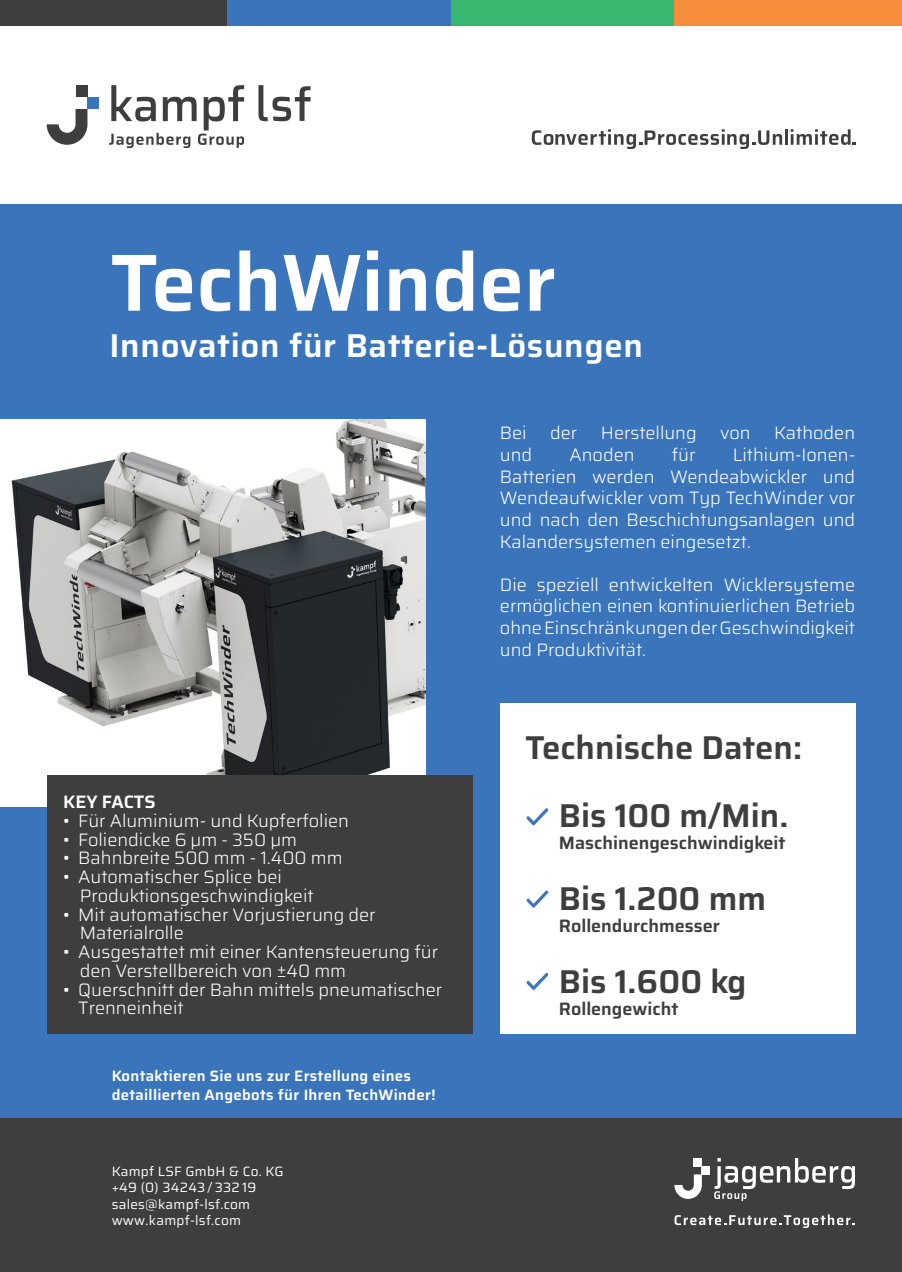
<style>
.page{position:relative;width:902px;height:1272px;background:#fff}
.page>*{position:absolute;margin:0;border:0;box-sizing:border-box;transform-origin:0 0}
.t1{font:600 81px "Saira";color:#fff}
.t2{font:600 33px "Saira";color:#3e3e3f}
.t3{font:600 33px "Saira";letter-spacing:.02em;color:#fff}
.t4{font:300 18px/21.6px "Saira";color:#fff;text-align:justify}
.t5{font:600 18px "Saira";color:#3e3e3f}
.t6{font:600 18px "Saira";color:#fff}
.t7{font:600 15px/19.5px "Saira";letter-spacing:.02em;color:#fff}
.t8{font:13.5px/16.5px "Saira";letter-spacing:.02em;color:#fff}
</style>
<div class="page">
<div style="left:0;top:204px;width:901px;height:925px;background:#3a74ba"></div>
<div style="left:0;top:0;width:227px;height:26px;background:#3e3e3f"></div>
<div style="left:227px;top:0;width:224px;height:26px;background:#3a74ba"></div>
<div style="left:451px;top:0;width:223px;height:26px;background:#38b770"></div>
<div style="left:674px;top:0;width:227px;height:26px;background:#f68d38"></div>
<svg style="left:258px;top:85px;width:52px;height:36px"></svg>
<svg style="left:109px;top:85px;width:135px;height:63px"></svg>
<svg style="left:47px;top:109px;width:40px;height:36px"></svg>
<div style="left:87px;top:97px;width:12px;height:12px;background:#3a74ba"></div>
<div style="left:75px;top:85px;width:12px;height:12px;background:#3e3e3f"></div>
<div style="left:0;top:1118px;width:901px;height:153px;background:#3e3e3f"></div>
<img style="left:0;top:419px;width:425px;height:387px">
<div style="left:500px;top:702px;width:355px;height:331px;background:#fff"></div>
<div style="left:47px;top:775px;width:425px;height:258px;background:#3e3e3f"></div>
<svg style="left:674px;top:1214px;width:180px;height:13px"></svg>
<svg style="left:674px;top:1174px;width:27px;height:24px"></svg>
<div style="left:701px;top:1166px;width:8px;height:8px;background:#fff"></div>
<div style="left:693px;top:1157px;width:8px;height:9px;background:#fff"></div>
<svg style="left:714px;top:1158px;width:140px;height:42px"></svg>
<svg style="left:526px;top:808px;width:23px;height:18px"></svg>
<svg style="left:526px;top:890px;width:23px;height:18px"></svg>
<svg style="left:526px;top:973px;width:23px;height:17px"></svg>
<svg style="left:531px;top:129px;width:251px;height:20px"></svg>
<hr style="left:784px;top:129px;width:3px;height:16px;background:#3e3e3f">
<svg style="left:790px;top:129px;width:65px;height:16px"></svg>
<p class="t1" style="left:111px;top:216px;width:447px">TechWinder</p>
<p class="t3" style="left:109px;top:318px;width:535px">Innovation für Batterie-Lösungen</p>
<p class="t4" style="left:500px;top:422px;width:28px">Bei</p>
<p class="t4" style="left:550px;top:422px;width:29px">der</p>
<p class="t4" style="left:600px;top:422px;width:97px">Herstellung</p>
<p class="t4" style="left:720px;top:422px;width:32px">von</p>
<p class="t4" style="left:774px;top:422px;width:82px">Kathoden</p>
<p class="t4" style="left:500px;top:443px;width:34px">und</p>
<p class="t4" style="left:569px;top:443px;width:67px">Anoden</p>
<p class="t4" style="left:671px;top:443px;width:25px">für</p>
<p class="t4" style="left:500px;top:443px;width:357px;text-indent:233px">Lithium-Ionen-Batterien werden Wendeabwickler und Wendeaufwickler vom Typ TechWinder vor und nach den Beschichtungsanlagen und Kalandersystemen eingesetzt.</p>
<p class="t4" style="left:500px;top:573px;width:357px">Die speziell entwickelten Wicklersysteme ermöglichen einen kontinuierlichen Betrieb ohne Einschränkungen der Geschwindigkeit und Produktivität.</p>
<p class="t6" style="left:63px;top:787px;width:94px">KEY FACTS</p>
<p class="t4" style="left:63px;top:809px;width:287px">• Für Aluminium- und Kupferfolien</p>
<p class="t4" style="left:63px;top:827px;width:235px">• Foliendicke 6 µm - 350 µm</p>
<p class="t4" style="left:63px;top:846px;width:281px">• Bahnbreite 500 mm - 1.400 mm</p>
<p class="t4" style="left:63px;top:865px;width:220px">• Automatischer Splice bei</p>
<p class="t4" style="left:80px;top:884px;width:235px">Produktionsgeschwindigkeit</p>
<p class="t4" style="left:63px;top:902px;width:314px">• Mit automatischer Vorjustierung der</p>
<p class="t4" style="left:80px;top:921px;width:105px">Materialrolle</p>
<p class="t4" style="left:63px;top:940px;width:376px">• Ausgestattet mit einer Kantensteuerung für</p>
<p class="t4" style="left:80px;top:959px;width:268px">den Verstellbereich von ±40 mm</p>
<p class="t4" style="left:78px;top:979px;width:365px;line-height:18.8px;text-indent:-15px">• Querschnitt der Bahn mittels pneumatischer<br>Trenneinheit</p>
<p class="t7" style="left:112px;top:1065px;width:325px">Kontaktieren Sie uns zur Erstellung eines detaillierten Angebots für Ihren TechWinder!</p>
<p class="t8" style="left:112px;top:1162px;width:173px">Kampf LSF GmbH &amp; Co. KG</p>
<p class="t8" style="left:112px;top:1178px;width:146px">+49 (0) 34243 / 332 19 sales@kampf-lsf.com</p>
<p class="t8" style="left:112px;top:1211px;width:131px">www.kampf-lsf.com</p>
<p class="t2" style="left:525px;top:720px;width:278px">Technische Daten:</p>
<p class="t2" style="left:558px;top:788px;width:231px">Bis 100 m/Min.</p>
<p class="t5" style="left:558px;top:827px;width:228px">Maschinengeschwindigkeit</p>
<p class="t2" style="left:558px;top:871px;width:209px">Bis 1.200 mm</p>
<p class="t5" style="left:558px;top:910px;width:162px">Rollendurchmesser</p>
<p class="t2" style="left:558px;top:954px;width:189px">Bis 1.600 kg</p>
<p class="t5" style="left:558px;top:993px;width:121px">Rollengewicht</p>
</div>
